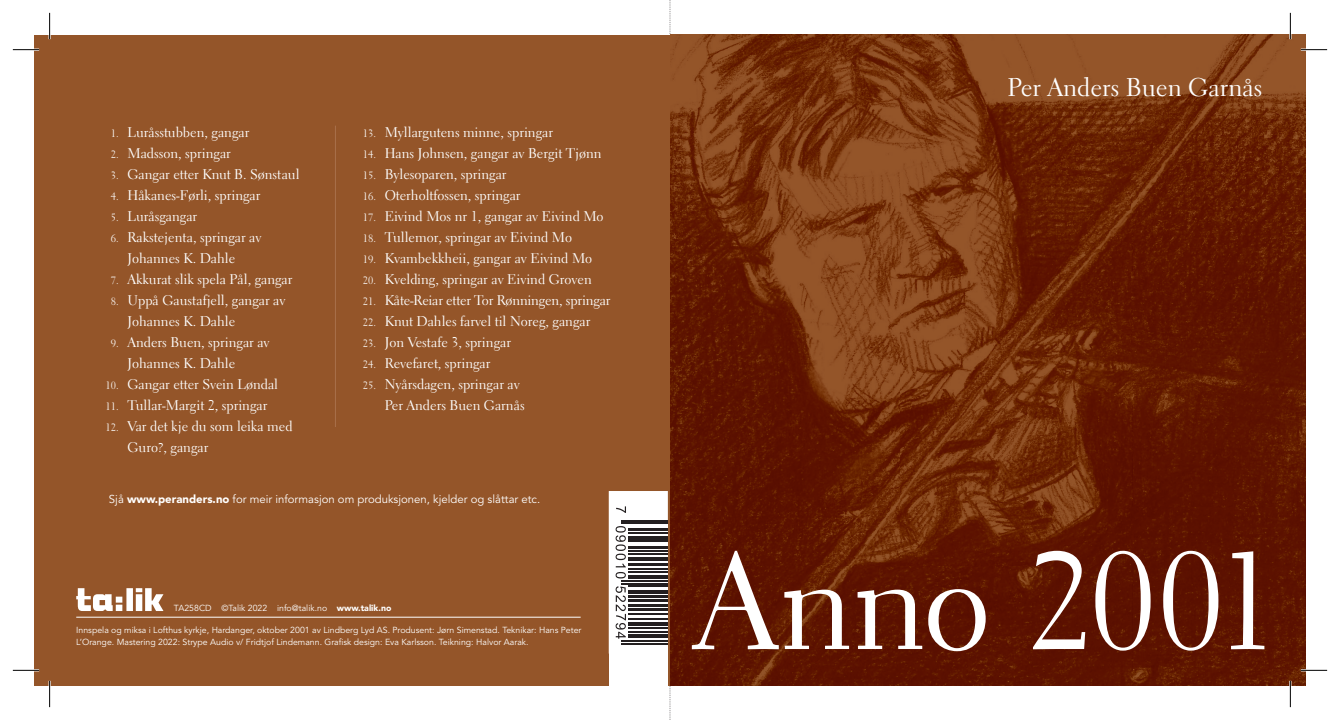
<style>
.page{position:relative;width:1340px;height:720px;background:#fff}
.page>*{position:absolute;margin:0;border:0;box-sizing:border-box;transform-origin:0 0}
.t1{font:136.67px "Electra LH";letter-spacing:-.03em;color:#fff}
.t2{font:25.55px "Electra LH";color:#fff}
.t3{font:14px/21px "Electra LH";color:#fff}
.t4{font:11.38px "Avenir";color:#fff}
.t5{font:8.75px/12.2px "Avenir";color:#fff}
.s1{font-size:10.5px}
.s2{font-weight:900}
</style>
<div class="page">
<svg style="left:669px;top:0;width:1px;height:34px"></svg>
<svg style="left:669px;top:685px;width:1px;height:34px"></svg>
<div style="left:35px;top:35px;width:1270px;height:650px;background:#945529"></div>
<img style="left:670px;top:35px;width:635px;height:650px">
<svg style="left:76px;top:588px;width:87px;height:22px"></svg>
<hr style="left:76px;top:616px;width:504px;height:1px;background:#fff">
<div style="left:608px;top:491px;width:59px;height:194px;background:#fff"></div>
<svg style="left:608px;top:491px;width:59px;height:162px"></svg>
<hr style="left:335px;top:126px;width:1px;height:301px;background:#a9704a">
<hr style="left:13px;top:49px;width:26px;height:2px;background:#fff">
<hr style="left:1300px;top:49px;width:27px;height:2px;background:#fff">
<hr style="left:13px;top:669px;width:26px;height:2px;background:#fff">
<hr style="left:1300px;top:669px;width:27px;height:2px;background:#fff">
<hr style="left:49px;top:13px;width:2px;height:26px;background:#fff">
<hr style="left:49px;top:680px;width:2px;height:26px;background:#fff">
<hr style="left:1289px;top:13px;width:2px;height:26px;background:#fff">
<hr style="left:1289px;top:680px;width:2px;height:26px;background:#fff">
<svg style="left:13px;top:49px;width:26px;height:1px"></svg>
<svg style="left:1300px;top:49px;width:27px;height:1px"></svg>
<svg style="left:13px;top:669px;width:26px;height:1px"></svg>
<svg style="left:1300px;top:669px;width:27px;height:1px"></svg>
<svg style="left:49px;top:13px;width:1px;height:26px"></svg>
<svg style="left:49px;top:680px;width:1px;height:26px"></svg>
<svg style="left:1289px;top:13px;width:1px;height:26px"></svg>
<svg style="left:1289px;top:680px;width:1px;height:26px"></svg>
<p class="t3" style="left:111px;top:121px;width:140px"><span class="s1">1.</span> Luråsstubben, gangar</p>
<p class="t3" style="left:111px;top:142px;width:122px"><span class="s1">2.</span> Madsson, springar</p>
<p class="t3" style="left:111px;top:163px;width:190px"><span class="s1">3.</span> Gangar etter Knut B. Sønstaul</p>
<p class="t3" style="left:111px;top:184px;width:151px"><span class="s1">4.</span> Håkanes-Førli, springar</p>
<p class="t3" style="left:111px;top:205px;width:88px"><span class="s1">5.</span> Luråsgangar</p>
<p class="t3" style="left:127px;top:226px;width:135px;text-indent:-17px"><span class="s1">6.</span> Rakstejenta, springar av<br>Johannes K. Dahle</p>
<p class="t3" style="left:111px;top:268px;width:183px"><span class="s1">7.</span> Akkurat slik spela Pål, gangar</p>
<p class="t3" style="left:127px;top:289px;width:159px;text-indent:-17px"><span class="s1">8.</span> Uppå Gaustafjell, gangar av<br>Johannes K. Dahle</p>
<p class="t3" style="left:127px;top:331px;width:144px;text-indent:-17px"><span class="s1">9.</span> Anders Buen, springar av<br>Johannes K. Dahle</p>
<p class="t3" style="left:106px;top:373px;width:174px"><span class="s1">10.</span> Gangar etter Svein Løndal</p>
<p class="t3" style="left:106px;top:394px;width:163px"><span class="s1">11.</span> Tullar-Margit 2, springar</p>
<p class="t3" style="left:127px;top:415px;width:167px;text-indent:-22px"><span class="s1">12.</span> Var det kje du som leika med<br>Guro?, gangar</p>
<p class="t3" style="left:363px;top:121px;width:192px"><span class="s1">13.</span> Myllargutens minne, springar</p>
<p class="t3" style="left:363px;top:142px;width:240px"><span class="s1">14.</span> Hans Johnsen, gangar av Bergit Tjønn</p>
<p class="t3" style="left:363px;top:163px;width:145px"><span class="s1">15.</span> Bylesoparen, springar</p>
<p class="t3" style="left:363px;top:184px;width:159px"><span class="s1">16.</span> Oterholtfossen, springar</p>
<p class="t3" style="left:363px;top:205px;width:242px"><span class="s1">17.</span> Eivind Mos nr 1, gangar av Eivind Mo</p>
<p class="t3" style="left:363px;top:226px;width:211px"><span class="s1">18.</span> Tullemor, springar av Eivind Mo</p>
<p class="t3" style="left:363px;top:247px;width:231px"><span class="s1">19.</span> Kvambekkheii, gangar av Eivind Mo</p>
<p class="t3" style="left:363px;top:268px;width:230px"><span class="s1">20.</span> Kvelding, springar av Eivind Groven</p>
<p class="t3" style="left:363px;top:289px;width:249px"><span class="s1">21.</span> Kåte-Reiar etter Tor Rønningen, springar</p>
<p class="t3" style="left:363px;top:310px;width:229px"><span class="s1">22.</span> Knut Dahles farvel til Noreg, gangar</p>
<p class="t3" style="left:363px;top:331px;width:150px"><span class="s1">23.</span> Jon Vestafe 3, springar</p>
<p class="t3" style="left:363px;top:352px;width:129px"><span class="s1">24.</span> Revefaret, springar</p>
<p class="t3" style="left:385px;top:373px;width:141px;text-indent:-22px"><span class="s1">25.</span> Nyårsdagen, springar av<br>Per Anders Buen Garnås</p>
<p class="t4" style="left:109px;top:493px;width:433px">Sjå <span class="s2">www.peranders.no</span> for meir informasjon om produksjonen, kjelder og slåttar etc.</p>
<p class="t5" style="left:174px;top:601px;width:219px">TA258CD ©Talik 2022 info@talik.no <span class="s2">www.talik.no</span></p>
<p class="t5" style="left:76px;top:623px;width:507px">Innspela og miksa i Lofthus kyrkje, Hardanger, oktober 2001 av Lindberg Lyd AS. Produsent: Jørn Simenstad. Teknikar: Hans Peter<br>L’Orange. Mastering 2022: Strype Audio v/ Fridtjof Lindemann. Grafisk design: Eva Karlsson. Teikning: Halvor Aarak.</p>
<h2 class="t2" style="left:1007px;top:71px;width:256px">Per Anders Buen Garnås</h2>
<h1 class="t1" style="left:693px;top:518px;width:589px">Anno 2001</h1>
</div>
